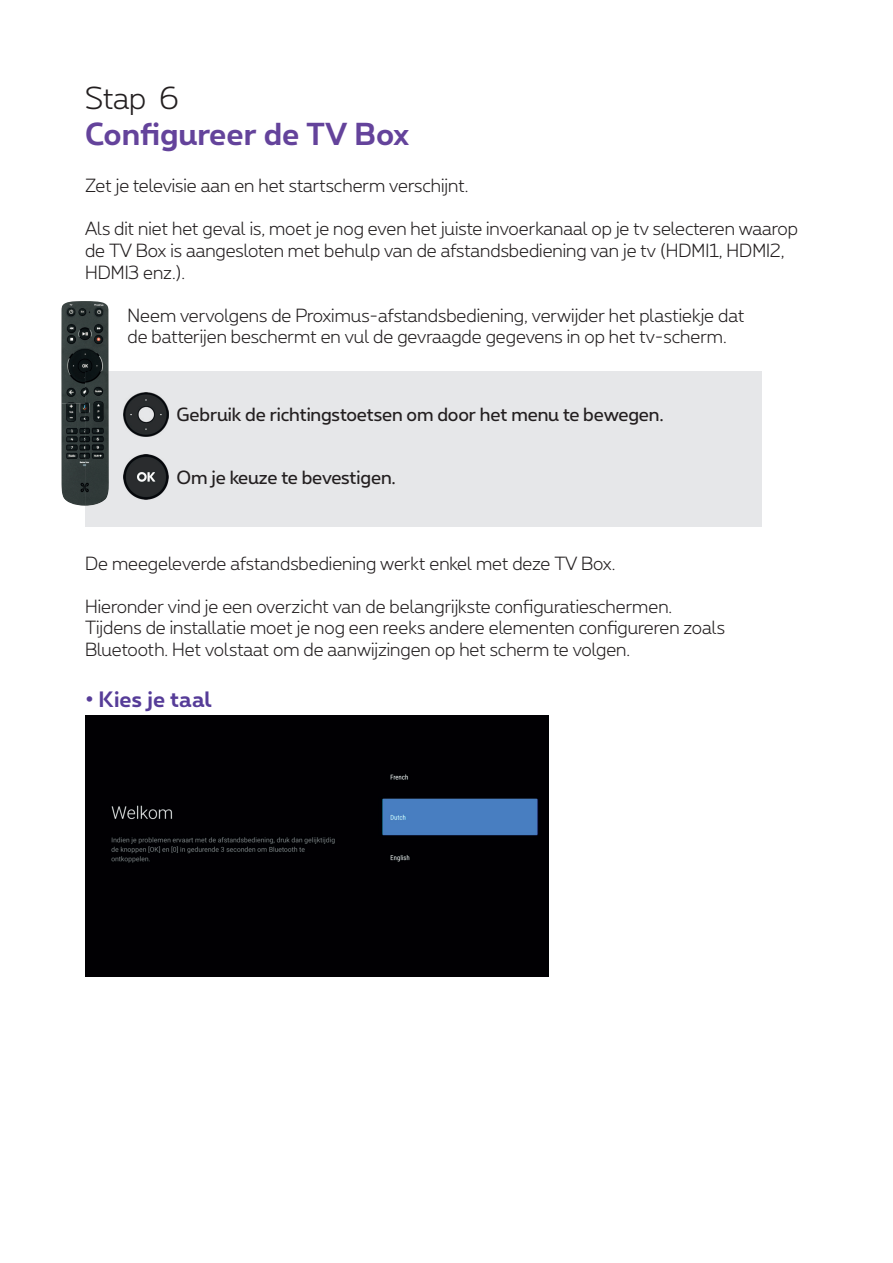
<style>
.page{position:relative;width:893px;height:1263px;background:#fff}
.page>*{position:absolute;margin:0;border:0;box-sizing:border-box;transform-origin:0 0}
.t1{font:700 30px "Proximus";color:#64439b}
.t2{font:300 30px "Proximus";color:#231f20}
.t3{font:700 21px "Proximus";color:#563c98}
.t4{font:300 18px/21.6px "Proximus";color:#231f20}
.t5{font:18px "Proximus";letter-spacing:-.01em;color:#231f20}
</style>
<div class="page">
<div style="left:85px;top:371px;width:677px;height:155px;background:#e6e7e9"></div>
<img style="left:123px;top:392px;width:45px;height:45px">
<img style="left:123px;top:454px;width:45px;height:45px">
<div style="left:85px;top:715px;width:463px;height:261px;background:#010003"></div>
<img style="left:61px;top:301px;width:48px;height:102px">
<img style="left:61px;top:403px;width:24px;height:103px">
<img style="left:85px;top:371px;width:22px;height:135px">
<h1 class="t2" style="left:85px;top:78px;width:95px">Stap 6</h1>
<h1 class="t1" style="left:85px;top:112px;width:326px">Configureer de TV Box</h1>
<p class="t4" style="left:85px;top:174px;width:385px">Zet je televisie aan en het startscherm verschijnt.</p>
<p class="t4" style="left:85px;top:217px;width:714px">Als dit niet het geval is, moet je nog even het juiste invoerkanaal op je tv selecteren waarop de TV Box is aangesloten met behulp van de afstandsbediening van je tv (HDMI1, HDMI2,<br>HDMI3 enz.).</p>
<p class="t4" style="left:128px;top:303px;width:618px">Neem vervolgens de Proximus-afstandsbediening, verwijder het plastiekje dat de batterijen beschermt en vul de gevraagde gegevens in op het tv-scherm.</p>
<p class="t5" style="left:176px;top:401px;width:489px">Gebruik de richtingstoetsen om door het menu te bewegen.</p>
<p class="t5" style="left:177px;top:464px;width:221px">Om je keuze te bevestigen.</p>
<p class="t4" style="left:85px;top:551px;width:532px">De meegeleverde afstandsbediening werkt enkel met deze TV Box.</p>
<p class="t4" style="left:85px;top:594px;width:641px">Hieronder vind je een overzicht van de belangrijkste configuratieschermen.<br>Tijdens de installatie moet je nog een reeks andere elementen configureren zoals<br>Bluetooth. Het volstaat om de aanwijzingen op het scherm te volgen.</p>
<p class="t3" style="left:85px;top:684px;width:128px">• Kies je taal</p>
</div>
